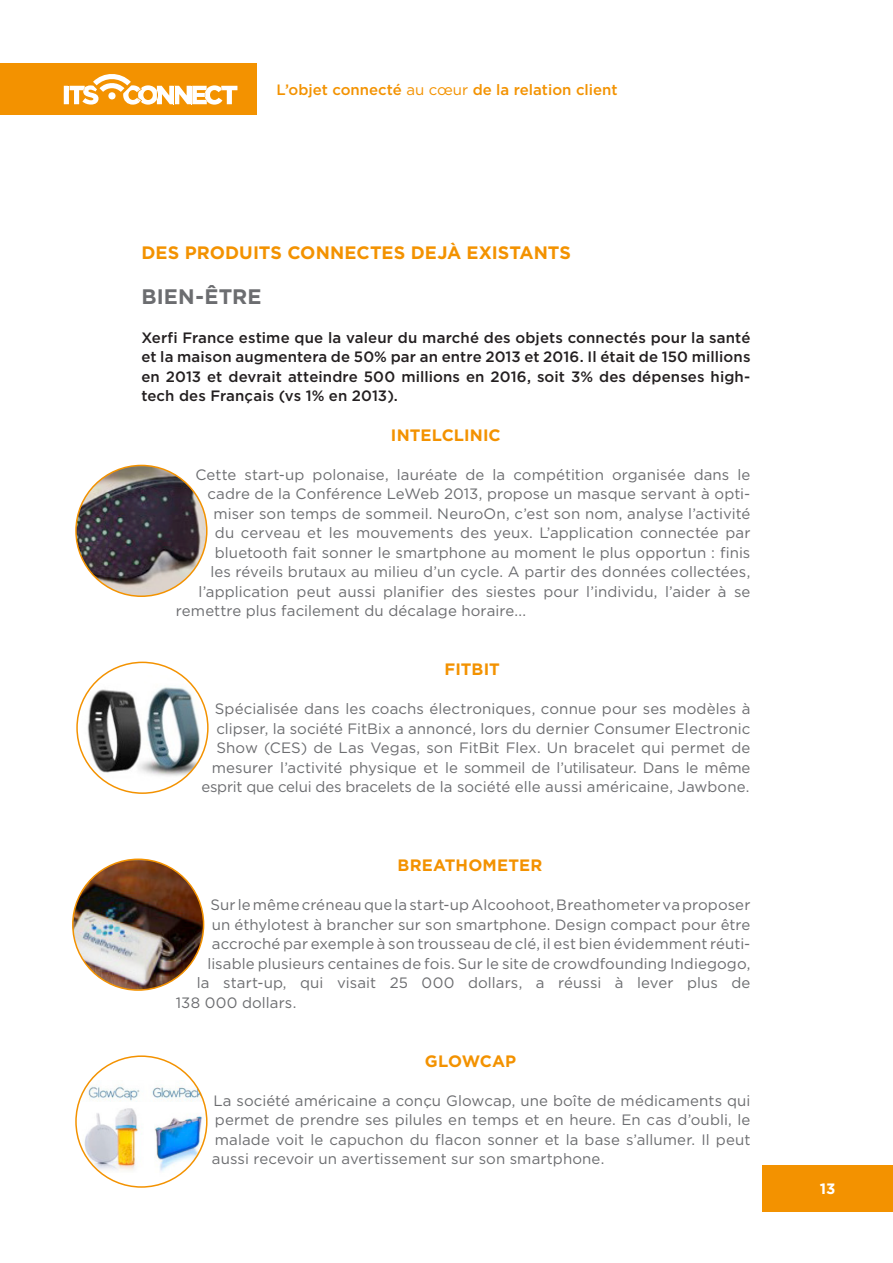
<style>
.page{position:relative;width:893px;height:1263px;background:#fff}
.page>*{position:absolute;margin:0;border:0;box-sizing:border-box;transform-origin:0 0}
.Labeur{font:700 21px "Gotham";letter-spacing:.005em;color:#6c6d70}
.Labeur-2{font:700 18px "Gotham";letter-spacing:.005em;color:#f39200}
.Labeur-3{font:700 16.5px "Gotham";letter-spacing:.005em;color:#f39200}
.Labeur-4{font:15px/19.5px "Gotham";letter-spacing:.005em;color:#6c6d70;text-align:right}
.Labeur-5{font:500 15px/19.5px "Gotham";letter-spacing:.01em;color:#231f20;text-align:justify}
.t1{font:500 15px "Gotham";color:#f39200}
.t2{font:700 15px "Gotham";color:#fff}
.s1{font-weight:400}
</style>
<div class="page">
<div style="left:0;top:64px;width:257px;height:51px;background:#f39200"></div>
<svg style="left:64px;top:74px;width:173px;height:31px"></svg>
<div style="left:762px;top:1165px;width:131px;height:46px;background:#f39200"></div>
<img style="left:76px;top:465px;width:131px;height:131px;border-radius:65px">
<img style="left:77px;top:675px;width:129px;height:111px">
<img style="left:73px;top:859px;width:131px;height:131px;border-radius:65px">
<img style="left:82px;top:1080px;width:123px;height:97px">
<p class="t1" style="left:276px;top:80px;width:343px">L’objet connecté <span class="s1">au cœur</span> de la relation client</p>
<p class="Labeur-2" style="left:141px;top:241px;width:431px">DES PRODUITS CONNECTES DEJÀ EXISTANTS</p>
<p class="Labeur" style="left:141px;top:283px;width:122px">BIEN-ÊTRE</p>
<p class="Labeur-5" style="left:141px;top:328px;width:611px">Xerfi France estime que la valeur du marché des objets connectés pour la santé et la maison augmentera de 50% par an entre 2013 et 2016. Il était de 150 millions en 2013 et devrait atteindre 500 millions en 2016, soit 3% des dépenses high&shy;tech des Français (vs 1% en 2013).</p>
<p class="Labeur-3" style="left:391px;top:424px;width:111px">INTELCLINIC</p>
<p class="Labeur-4" style="left:195px;top:464px;width:557px">Cette start-up polonaise, lauréate de la compétition organisée dans le</p>
<p class="Labeur-4" style="left:207px;top:484px;width:545px">cadre de la Conférence LeWeb 2013, propose un masque servant à opti-</p>
<p class="Labeur-4" style="left:213px;top:503px;width:539px">miser son temps de sommeil. NeuroOn, c’est son nom, analyse l’activité</p>
<p class="Labeur-4" style="left:215px;top:523px;width:537px">du cerveau et les mouvements des yeux. L’application connectée par</p>
<p class="Labeur-4" style="left:215px;top:542px;width:537px">bluetooth fait sonner le smartphone au moment le plus opportun : finis</p>
<p class="Labeur-4" style="left:210px;top:562px;width:541px">les réveils brutaux au milieu d’un cycle. A partir des données collectées,</p>
<p class="Labeur-4" style="left:198px;top:581px;width:554px">l’application peut aussi planifier des siestes pour l’individu, l’aider à se</p>
<p class="Labeur-4" style="left:176px;top:601px;width:352px">remettre plus facilement du décalage horaire...</p>
<p class="Labeur-3" style="left:445px;top:659px;width:57px">FITBIT</p>
<p class="Labeur-4" style="left:201px;top:699px;width:551px">Spécialisée dans les coachs électroniques, connue pour ses modèles à clipser, la société FitBix a annoncé, lors du dernier Consumer Electronic Show (CES) de Las Vegas, son FitBit Flex. Un bracelet qui permet de mesurer l’activité physique et le sommeil de l’utilisateur. Dans le même esprit que celui des bracelets de la société elle aussi américaine, Jawbone.</p>
<p class="Labeur-3" style="left:397px;top:854px;width:146px">BREATHOMETER</p>
<p class="Labeur-4" style="left:210px;top:895px;width:542px">Sur le même créneau que la start-up Alcoohoot, Breathometer va proposer</p>
<p class="Labeur-4" style="left:212px;top:914px;width:540px">un éthylotest à brancher sur son smartphone. Design compact pour être</p>
<p class="Labeur-4" style="left:212px;top:934px;width:540px">accroché par exemple à son trousseau de clé, il est bien évidemment réuti-</p>
<p class="Labeur-4" style="left:207px;top:953px;width:544px">lisable plusieurs centaines de fois. Sur le site de crowdfounding Indiegogo,</p>
<p class="Labeur-4" style="left:197px;top:973px;width:555px">la start-up, qui visait 25 000 dollars, a réussi à lever plus de</p>
<p class="Labeur-4" style="left:176px;top:992px;width:122px">138 000 dollars.</p>
<p class="Labeur-3" style="left:425px;top:1050px;width:93px">GLOWCAP</p>
<p class="Labeur-4" style="left:212px;top:1090px;width:540px;text-align:justify">La société américaine a conçu Glowcap, une boîte de médicaments qui permet de prendre ses pilules en temps et en heure. En cas d’oubli, le malade voit le capuchon du flacon sonner et la base s’allumer. Il peut aussi recevoir un avertissement sur son smartphone.</p>
<p class="t2" style="left:820px;top:1179px;width:17px">13</p>
</div>
